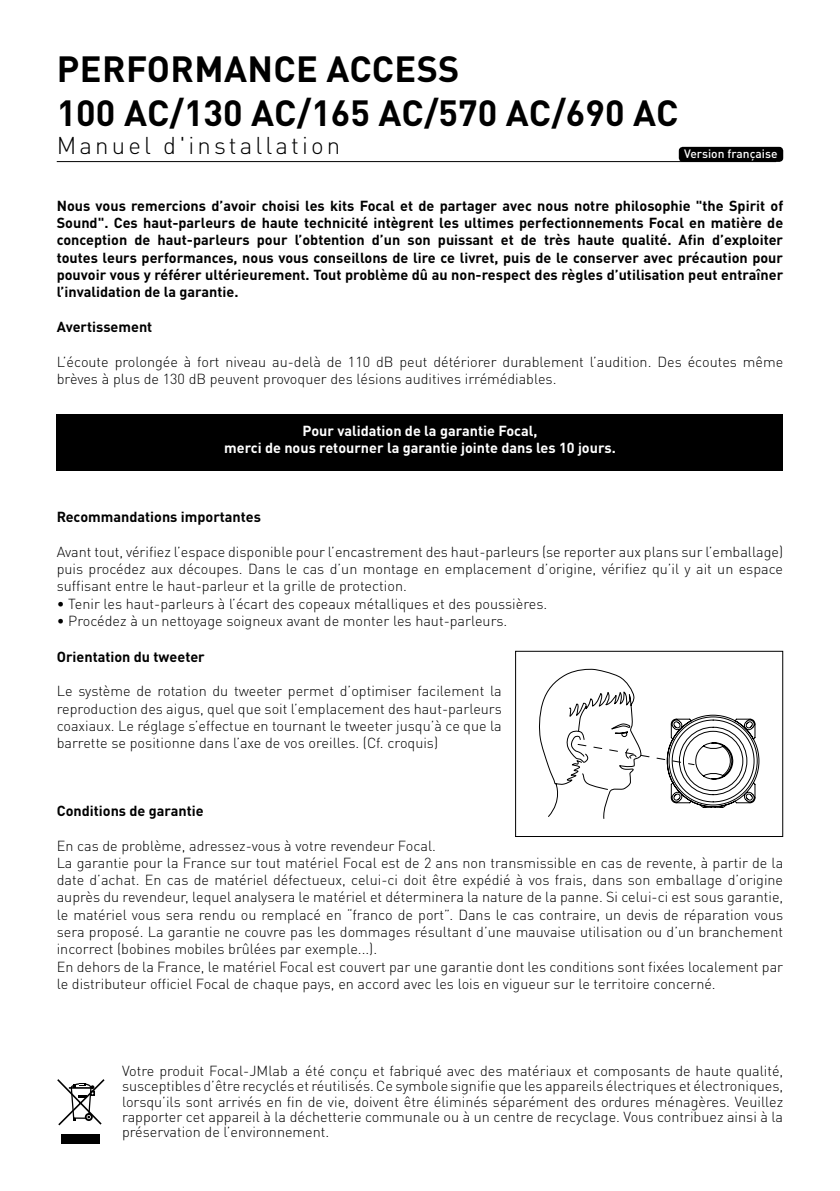
<style>
.page{position:relative;width:840px;height:1191px;background:#fff}
.page>*{position:absolute;margin:0;border:0;box-sizing:border-box;transform-origin:0 0}
.t1{font:700 36px/43.2px "DINOT";color:#000}
.t2{font:300 24px "DINOT";letter-spacing:.13em;color:#000}
.t3{font:300 14.4px/17.2px "DINOT";color:#000;text-align:justify}
.t4{font:700 14.4px/17.2px "DINOT";color:#000;text-align:justify}
.t5{font:700 14.4px/17.2px "DINOT";color:#fff;text-align:center}
.t6{font:500 12px "DINOT";color:#fff}
</style>
<div class="page">
<div style="left:57px;top:414px;width:725px;height:56px;background:#000"></div>
<div style="left:678px;top:147px;width:104px;height:15px;background:#000;border-radius:4px"></div>
<svg style="left:57px;top:1079px;width:48px;height:47px"></svg>
<div style="left:62px;top:1134px;width:38px;height:9px;background:#000"></div>
<hr style="left:57px;top:161px;width:718px;height:1px;background:#000">
<svg style="left:539px;top:669px;width:220px;height:150px"></svg>
<div style="left:515px;top:651px;width:267px;height:186px;border:1px solid #000"></div>
<h1 class="t1" style="left:57px;top:47px;width:623px;text-indent:270px">ACCESS<br>100 AC/130 AC/165 AC/570 AC/690 AC</h1>
<h2 class="t2" style="left:57px;top:130px;width:285px">Manuel d'installation</h2>
<h1 class="t1" style="left:57px;top:47px;width:94px">PERformance</h1>
<p class="t6" style="left:683px;top:146px;width:95px">Version française</p>
<p class="t4" style="left:57px;top:197px;width:727px">Nous vous remercions d’avoir choisi les kits Focal et de partager avec nous notre philosophie "the Spirit of Sound". Ces haut-parleurs de haute technicité intègrent les ultimes perfectionnements Focal en matière de conception de haut-parleurs pour l’obtention d’un son puissant et de très haute qualité. Afin d’exploiter toutes leurs performances, nous vous conseillons de lire ce livret, puis de le conserver avec précaution pour pouvoir vous y référer ultérieurement. Tout problème dû au non-respect des règles d’utilisation peut entraîner l’invalidation de la garantie.</p>
<p class="t4" style="left:57px;top:318px;width:97px">Avertissement</p>
<p class="t3" style="left:57px;top:352px;width:727px">L’écoute prolongée à fort niveau au-delà de 110 dB peut détériorer durablement l’audition. Des écoutes même brèves à plus de 130 dB peuvent provoquer des lésions auditives irrémédiables.</p>
<p class="t5" style="left:224px;top:421px;width:393px">Pour validation de la garantie Focal,<br>merci de nous retourner la garantie jointe dans les 10 jours.</p>
<p class="t4" style="left:57px;top:508px;width:206px">Recommandations importantes</p>
<p class="t3" style="left:57px;top:543px;width:727px">Avant tout, vérifiez l’espace disponible pour l’encastrement des haut-parleurs (se reporter aux plans sur l’emballage) puis procédez aux découpes. Dans le cas d’un montage en emplacement d’origine, vérifiez qu’il y ait un espace suffisant entre le haut-parleur et la grille de protection.</p>
<p class="t3" style="left:57px;top:594px;width:491px">• Tenir les haut-parleurs à l’écart des copeaux métalliques et des poussières.</p>
<p class="t3" style="left:57px;top:612px;width:452px">• Procédez à un nettoyage soigneux avant de monter les haut-parleurs.</p>
<p class="t4" style="left:57px;top:647px;width:149px">Orientation du tweeter</p>
<p class="t3" style="left:57px;top:682px;width:446px">Le système de rotation du tweeter permet d’optimiser facilement la reproduction des aigus, quel que soit l’emplacement des haut-parleurs coaxiaux. Le réglage s’effectue en tournant le tweeter jusqu’à ce que la barrette se positionne dans l’axe de vos oreilles. (Cf. croquis)</p>
<p class="t4" style="left:57px;top:801px;width:148px">Conditions de garantie</p>
<p class="t3" style="left:57px;top:836px;width:727px;text-align:left">En cas de problème, adressez-vous à votre revendeur Focal.<br>La garantie pour la France sur tout matériel Focal est de 2 ans non transmissible en cas de revente, à partir de la date d’achat. En cas de matériel défectueux, celui-ci doit être expédié à vos frais, dans son emballage d’origine auprès du revendeur, lequel analysera le matériel et déterminera la nature de la panne. Si celui-ci est sous garantie, le matériel vous sera rendu ou remplacé en “franco de port”. Dans le cas contraire, un devis de réparation vous sera proposé. La garantie ne couvre pas les dommages résultant d’une mauvaise utilisation ou d’un branchement incorrect (bobines mobiles brûlées par exemple...).<br>En dehors de la France, le matériel Focal est couvert par une garantie dont les conditions sont fixées localement par le distributeur officiel Focal de chaque pays, en accord avec les lois en vigueur sur le territoire concerné.</p>
<p class="t3" style="left:122px;top:1063px;width:662px;line-height:15px">Votre produit Focal-JMlab a été conçu et fabriqué avec des matériaux et composants de haute qualité, susceptibles d’être recyclés et réutilisés. Ce symbole signifie que les appareils électriques et électroniques, lorsqu’ils sont arrivés en fin de vie, doivent être éliminés séparément des ordures ménagères. Veuillez rapporter cet appareil à la déchetterie communale ou à un centre de recyclage. Vous contribuez ainsi à la préservation de l’environnement.</p>
</div>
